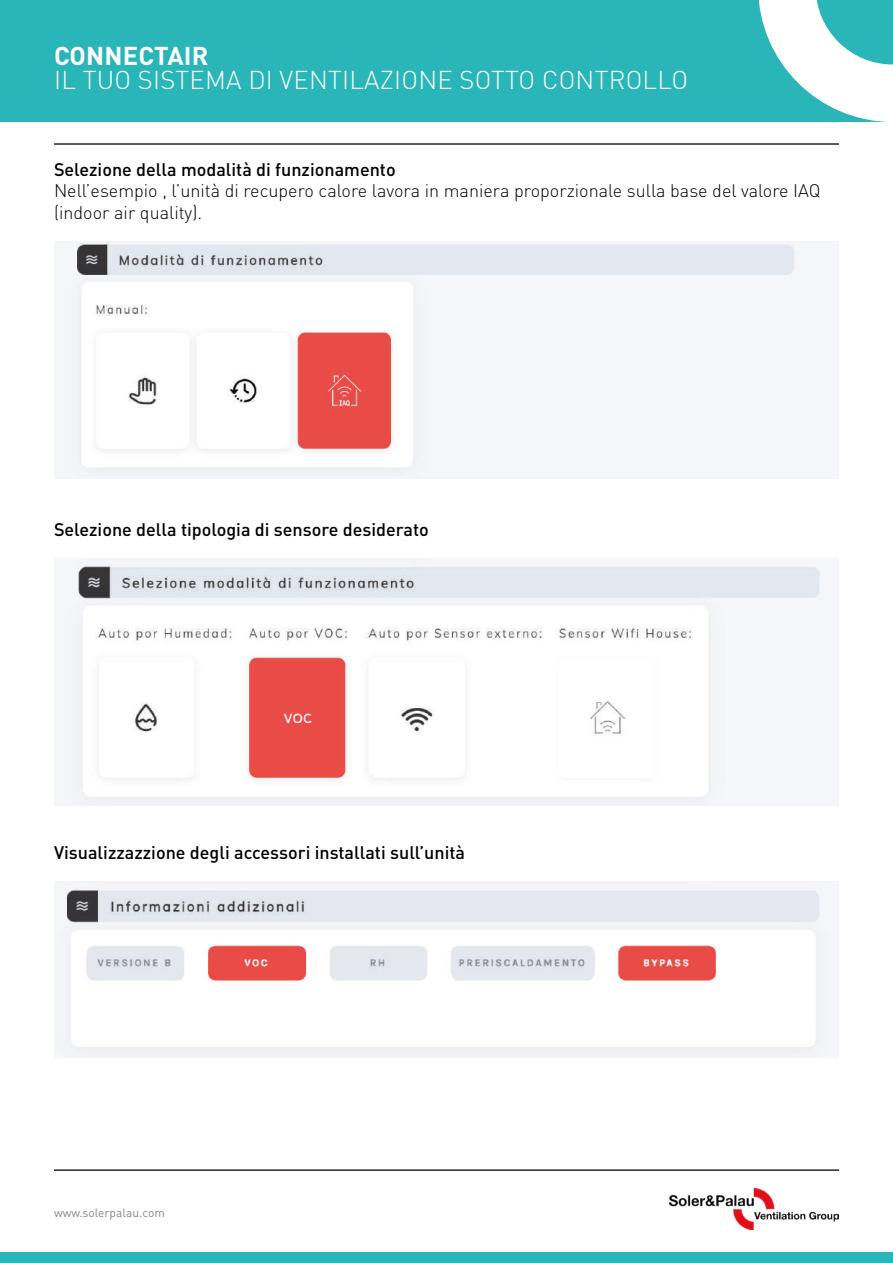
<style>
.page{position:relative;width:893px;height:1263px;background:#fff}
.page>*{position:absolute;margin:0;border:0;box-sizing:border-box;transform-origin:0 0}
.t1{font:300 25.5px "DIN Pro";letter-spacing:.01em;color:#fff}
.t2{font:700 25.5px "DIN Pro";letter-spacing:.01em;color:#fff}
.t3{font:500 18px "DIN Pro";color:#000}
.t4{font:300 18px/21.6px "DIN Pro";color:#000}
.t5{font:12px "DIN Pro";color:#878787}
</style>
<div class="page">
<hr style="left:54px;top:1169px;width:785px;height:2px;background:#272726">
<img style="left:669px;top:1188px;width:170px;height:41px">
<div style="left:0;top:0;width:893px;height:122px;background:#2ab6b9"></div>
<svg style="left:759px;top:0;width:134px;height:122px"></svg>
<hr style="left:54px;top:143px;width:785px;height:2px;background:#272726">
<div style="left:0;top:1252px;width:893px;height:11px;background:#2ab6b9"></div>
<img style="left:54px;top:241px;width:785px;height:238px">
<img style="left:54px;top:558px;width:785px;height:247px">
<img style="left:54px;top:882px;width:785px;height:175px">
<h1 class="t2" style="left:54px;top:38px;width:156px">CONNECTAIR</h1>
<h1 class="t1" style="left:54px;top:62px;width:636px">IL TUO SISTEMA DI VENTILAZIONE SOTTO CONTROLLO</h1>
<p class="t3" style="left:54px;top:157px;width:343px">Selezione della modalità di funzionamento</p>
<p class="t4" style="left:54px;top:179px;width:768px">Nell’esempio , l’unità di recupero calore lavora in maniera proporzionale sulla base del valore IAQ (indoor air quality).</p>
<p class="t3" style="left:54px;top:517px;width:376px">Selezione della tipologia di sensore desiderato</p>
<p class="t3" style="left:54px;top:841px;width:413px">Visualizzazzione degli accessori installati sull’unità</p>
<p class="t5" style="left:54px;top:1205px;width:112px">www.solerpalau.com</p>
</div>
